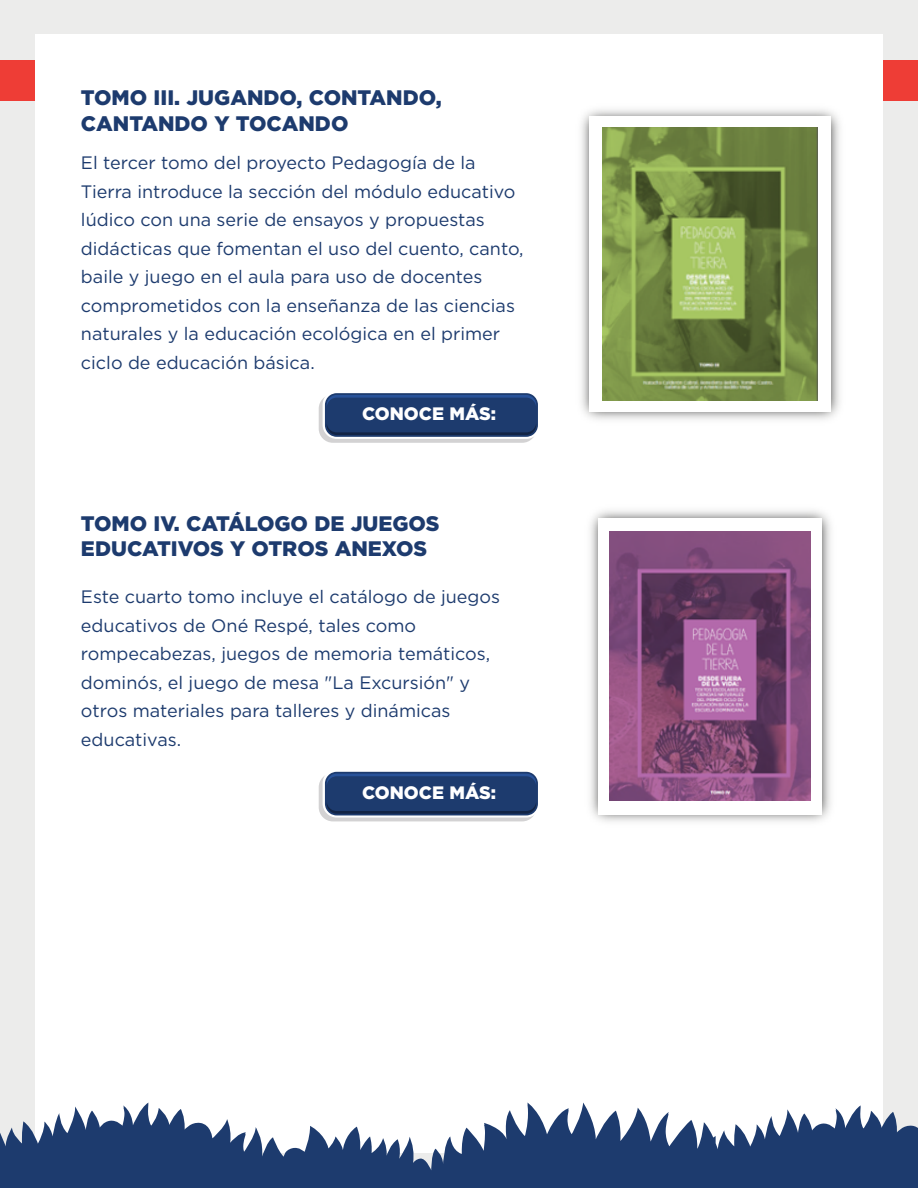
<style>
.page{position:relative;width:918px;height:1188px;background:#ececeb}
.page>*{position:absolute;margin:0;border:0;box-sizing:border-box;transform-origin:0 0}
.t1{font:900 21px/25.2px "Gotham";color:#1d3b6e}
.t2{font:18px/28.5px "Gotham";color:#1d3b6e}
.t3{font:900 18px "Gotham";color:#fff}
</style>
<div class="page">
<div style="left:0;top:61px;width:918px;height:40px;background:#ee3d36"></div>
<div style="left:35px;top:35px;width:848px;height:1118px;background:#fff"></div>
<svg style="left:0;top:1103px;width:918px;height:85px;fill:#1d3b6e"></svg>
<img style="left:590px;top:510px;width:241px;height:312px">
<div style="left:599px;top:518px;width:223px;height:297px;background:#fff"></div>
<div style="left:319px;top:394px;width:217px;height:49px;background:#d3d2d3;border-radius:14px"></div>
<div style="left:323px;top:391px;width:217px;height:48px;background:#fff;border-radius:14px"></div>
<svg style="left:325px;top:393px;width:212px;height:44px;background:#213e70"></svg>
<div style="left:319px;top:773px;width:217px;height:48px;background:#d3d2d3;border-radius:14px"></div>
<svg style="left:323px;top:769px;width:217px;height:49px"></svg>
<svg style="left:325px;top:772px;width:213px;height:43px;background:#1f3d6f"></svg>
<img style="left:537px;top:109px;width:303px;height:321px">
<div style="left:589px;top:116px;width:242px;height:296px;background:#fff"></div>
<img style="left:603px;top:128px;width:215px;height:272px">
<img style="left:610px;top:532px;width:201px;height:268px">
<p class="t1" style="left:81px;top:85px;width:362px">TOMO III. JUGANDO, CONTANDO,<br>CANTANDO Y TOCANDO</p>
<p class="t2" style="left:81px;top:148px;width:444px">El tercer tomo del proyecto Pedagogía de la Tierra introduce la sección del módulo educativo lúdico con una serie de ensayos y propuestas didácticas que fomentan el uso del cuento, canto, baile y juego en el aula para uso de docentes comprometidos con la enseñanza de las ciencias naturales y la educación ecológica en el primer ciclo de educación básica.</p>
<p class="t3" style="left:362px;top:401px;width:136px">CONOCE MÁS:</p>
<p class="t1" style="left:81px;top:511px;width:360px">TOMO IV. CATÁLOGO DE JUEGOS<br>EDUCATIVOS Y OTROS ANEXOS</p>
<p class="t2" style="left:81px;top:582px;width:421px">Este cuarto tomo incluye el catálogo de juegos educativos de Oné Respé, tales como rompecabezas, juegos de memoria temáticos, dominós, el juego de mesa "La Excursión" y otros materiales para talleres y dinámicas educativas.</p>
<p class="t3" style="left:362px;top:780px;width:136px">CONOCE MÁS:</p>
</div>
